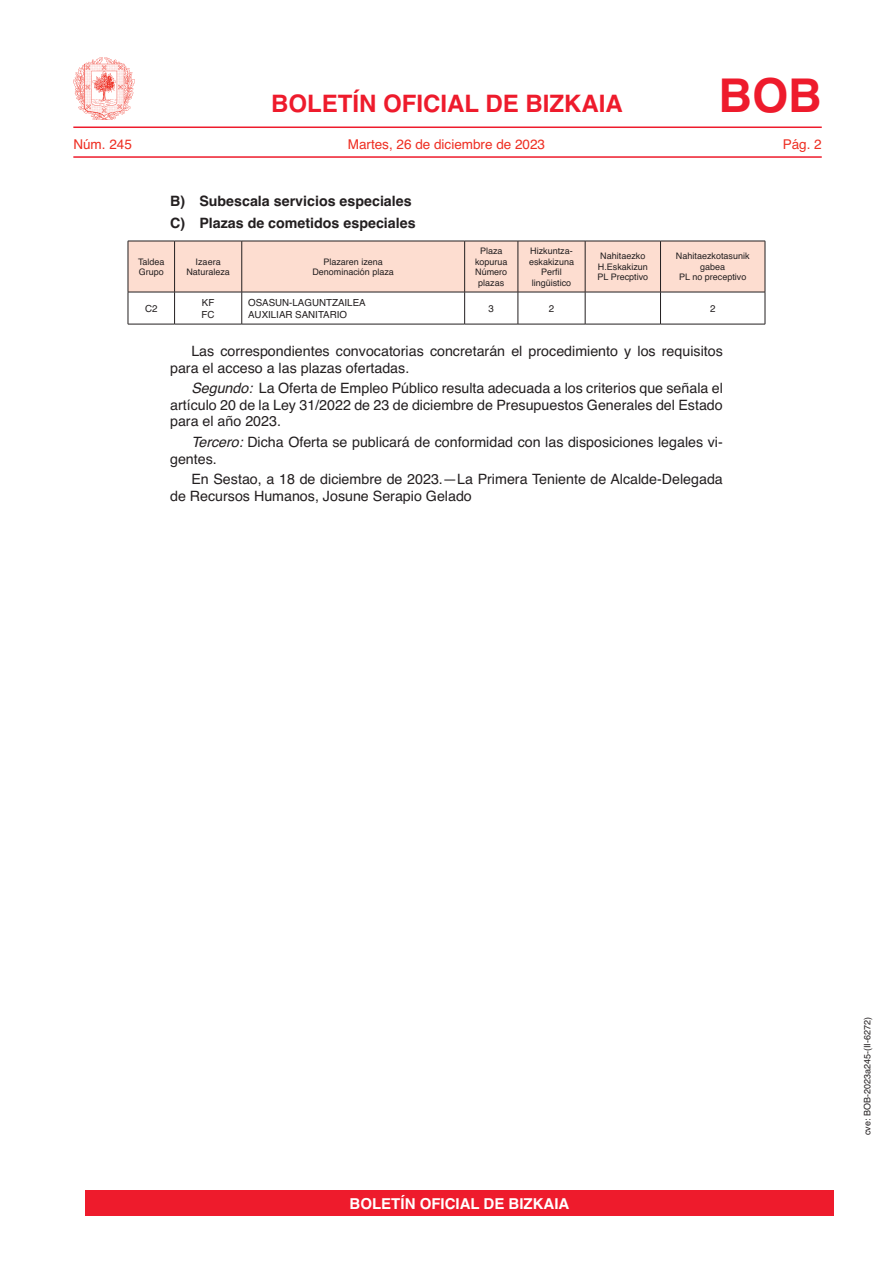
<style>
.page{position:relative;width:893px;height:1263px;background:#fff}
.page>*{position:absolute;margin:0;border:0;box-sizing:border-box;transform-origin:0 0}
.t1{font:700 46.5px "Helvetica";color:#ee1b2c}
.t2{font:700 24px "Helvetica";color:#ee1b2c}
.t3{font:700 15px "Helvetica";color:#fff}
.t4{font:14.25px/16.5px "Helvetica";color:#231f20}
.t5{font:700 14.25px/22.2px "Helvetica";color:#231f20}
.t6{font:13.5px "Helvetica";color:#ee2e22}
.t7{font:9.75px/12px "Helvetica";color:#231f20}
.t8{font:9px/10.5px "Helvetica";color:#231f20;text-align:center}
.s1{font-style:italic}
</style>
<div class="page">
<hr style="left:73px;top:126px;width:749px;height:2px;background:#ee1b2c">
<hr style="left:73px;top:156px;width:749px;height:2px;background:#ee1b2c">
<img style="left:74px;top:58px;width:61px;height:61px">
<div style="left:129px;top:242px;width:636px;height:50px;background:#fdddd0"></div>
<hr style="left:174px;top:241px;width:1px;height:51px;background:#231f20">
<hr style="left:241px;top:241px;width:1px;height:51px;background:#231f20">
<hr style="left:464px;top:241px;width:1px;height:51px;background:#231f20">
<hr style="left:518px;top:241px;width:1px;height:51px;background:#231f20">
<hr style="left:585px;top:241px;width:1px;height:51px;background:#231f20">
<hr style="left:660px;top:241px;width:1px;height:51px;background:#231f20">
<hr style="left:128px;top:292px;width:47px;height:1px;background:#231f20">
<hr style="left:175px;top:292px;width:67px;height:1px;background:#231f20">
<hr style="left:174px;top:292px;width:1px;height:32px;background:#231f20">
<hr style="left:242px;top:292px;width:223px;height:1px;background:#231f20">
<hr style="left:241px;top:292px;width:1px;height:32px;background:#231f20">
<hr style="left:465px;top:292px;width:53px;height:1px;background:#231f20">
<hr style="left:464px;top:292px;width:1px;height:32px;background:#231f20">
<hr style="left:518px;top:292px;width:67px;height:1px;background:#231f20">
<hr style="left:518px;top:292px;width:1px;height:32px;background:#231f20">
<hr style="left:585px;top:292px;width:75px;height:1px;background:#231f20">
<hr style="left:585px;top:292px;width:1px;height:32px;background:#231f20">
<hr style="left:660px;top:292px;width:105px;height:1px;background:#231f20">
<hr style="left:660px;top:292px;width:1px;height:32px;background:#231f20">
<hr style="left:128px;top:292px;width:1px;height:32px;background:#231f20">
<hr style="left:765px;top:292px;width:1px;height:32px;background:#231f20">
<hr style="left:128px;top:324px;width:47px;height:1px;background:#231f20">
<hr style="left:175px;top:324px;width:67px;height:1px;background:#231f20">
<hr style="left:242px;top:324px;width:223px;height:1px;background:#231f20">
<hr style="left:465px;top:324px;width:53px;height:1px;background:#231f20">
<hr style="left:518px;top:324px;width:67px;height:1px;background:#231f20">
<hr style="left:585px;top:324px;width:75px;height:1px;background:#231f20">
<hr style="left:660px;top:324px;width:105px;height:1px;background:#231f20">
<hr style="left:128px;top:241px;width:47px;height:1px;background:#231f20">
<hr style="left:128px;top:241px;width:1px;height:51px;background:#231f20">
<hr style="left:175px;top:241px;width:67px;height:1px;background:#231f20">
<hr style="left:242px;top:241px;width:223px;height:1px;background:#231f20">
<hr style="left:465px;top:241px;width:53px;height:1px;background:#231f20">
<hr style="left:518px;top:241px;width:67px;height:1px;background:#231f20">
<hr style="left:585px;top:241px;width:75px;height:1px;background:#231f20">
<hr style="left:660px;top:241px;width:105px;height:1px;background:#231f20">
<hr style="left:765px;top:241px;width:1px;height:51px;background:#231f20">
<div style="left:85px;top:1191px;width:748px;height:25px;background:#ee1b2c"></div>
<h2 class="t2" style="left:271px;top:84px;width:353px">BOLETÍN OFICIAL DE BIZKAIA</h2>
<h1 class="t1" style="left:718px;top:58px;width:105px">BOB</h1>
<p class="t6" style="left:73px;top:134px;width:60px">Núm. 245</p>
<p class="t6" style="left:348px;top:134px;width:199px">Martes, 26 de diciembre de 2023</p>
<p class="t6" style="left:783px;top:134px;width:41px">Pág. 2</p>
<p class="t5" style="left:170px;top:190px;width:247px">B) Subescala servicios especiales<br>C) Plazas de cometidos especiales</p>
<p class="t8" style="left:138px;top:256px;width:28px;text-align:left">Taldea<br>Grupo</p>
<p class="t8" style="left:186px;top:256px;width:45px">Izaera<br>Naturaleza</p>
<p class="t8" style="left:312px;top:256px;width:83px">Plazaren izena<br>Denominación plaza</p>
<p class="t8" style="left:475px;top:246px;width:34px">Plaza kopurua<br>Número plazas</p>
<p class="t8" style="left:529px;top:246px;width:47px">Hizkuntza&shy;eskakizuna<br>Perfil lingüistico</p>
<p class="t8" style="left:597px;top:251px;width:52px">Nahitaezko<br>H.Eskakizun<br>PL Precptivo</p>
<p class="t8" style="left:676px;top:251px;width:75px">Nahitaezkotasunik gabea<br>PL no preceptivo</p>
<p class="t7" style="left:145px;top:303px;width:14px">C2</p>
<p class="t7" style="left:202px;top:297px;width:14px">KF<br>FC</p>
<p class="t7" style="left:248px;top:297px;width:119px">OSASUN-LAGUNTZAILEA<br>AUXILIAR SANITARIO</p>
<p class="t7" style="left:489px;top:303px;width:7px">3</p>
<p class="t7" style="left:549px;top:303px;width:7px">2</p>
<p class="t7" style="left:710px;top:303px;width:7px">2</p>
<p class="t4" style="left:170px;top:343px;width:554px;text-indent:21px">Las correspondientes convocatorias concretarán el procedimiento y los requisitos para el acceso a las plazas ofertadas.</p>
<p class="t4" style="left:170px;top:380px;width:554px;text-align:justify;text-indent:21px"><span class="s1">Segundo:</span> La Oferta de Empleo Público resulta adecuada a los criterios que señala el artículo 20 de la Ley 31/2022 de 23 de diciembre de Presupuestos Generales del Estado para el año 2023.</p>
<p class="t4" style="left:170px;top:434px;width:554px;text-indent:21px"><span class="s1">Tercero:</span> Dicha Oferta se publicará de conformidad con las disposiciones legales vi&shy;gentes.</p>
<p class="t4" style="left:170px;top:471px;width:554px;text-indent:21px">En Sestao, a 18 de diciembre de 2023.—La Primera Teniente de Alcalde-Delegada de Recursos Humanos, Josune Serapio Gelado</p>
<p class="t3" style="left:350px;top:1192px;width:221px">BOLETÍN OFICIAL DE BIZKAIA</p>
<p class="t8" style="left:862px;top:1135px;width:120px;rotate:-90deg">cve: BOB-2023a245-(II-6272)</p>
</div>
